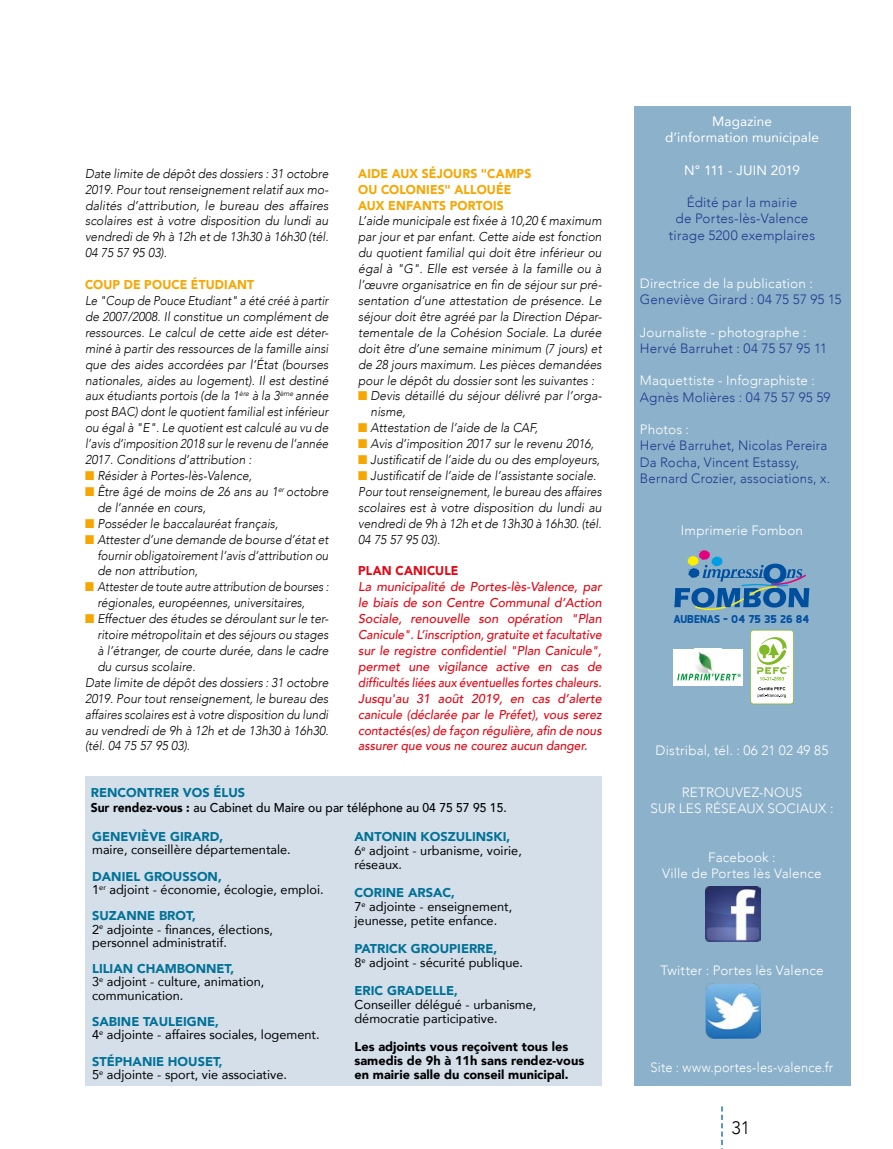
<style>
.page{position:relative;width:893px;height:1149px;background:#fff}
.page>*{position:absolute;margin:0;border:0;box-sizing:border-box;transform-origin:0 0}
.t1{font:300 18px "Avenir";color:#000}
.t2{font:300 13.5px/16.2px "Avenir";letter-spacing:.015em;color:#fff;text-align:center}
.t3{font:300 13.5px/16.2px "Avenir";letter-spacing:.015em;color:#213a8f;text-align:center}
.t4{font:13.5px/16.2px "Avenir";letter-spacing:.01em;color:#fff;text-align:center}
.t5{font:300 13.5px "Avenir";letter-spacing:.015em;color:#fff;scale:.95 1}
.t6{font:italic 300 12.75px/15.9px "Avenir";color:#000;scale:.95 1}
.t7{font:12.75px/13.2px "Avenir";color:#000}
.t8{font:italic 300 12.75px/15.9px "Avenir";color:#000;text-align:justify;scale:.92 1}
.t9{font:italic 500 12.75px/15.9px "Avenir";color:#e30613;text-align:justify}
.t10{font:italic 300 12.75px/15.9px "Avenir";color:#000;text-align:justify;scale:.94 1}
.t11{font:900 12.75px/14px "Avenir";color:#000}
.t12{font:italic 300 12.75px/15.9px "Avenir";color:#000;scale:.89 1}
.t13{font:500 12.75px/15px "Avenir";color:#000;scale:.95 1}
.t14{font:900 12.75px/15.9px "Avenir";letter-spacing:.01em;color:#f7a600;scale:.95 1}
.t15{font:italic 300 12.75px "Avenir";color:#000;scale:.93 1}
.t16{font:900 12.75px "Avenir";color:#007197}
.t17{font:900 12.75px "Avenir";letter-spacing:.015em;color:#e30613;scale:.95 1}
.t18{font:700 11.55px "Dyno";color:#004f9f}
.s1{color:#f7a600}
.s2{font-weight:900;color:#007197}
.s3{font-weight:900}
</style>
<div class="page">
<div style="left:634px;top:106px;width:216px;height:978px;background:#8cb1ca"></div>
<img style="left:706px;top:886px;width:55px;height:54px">
<img style="left:706px;top:983px;width:55px;height:55px">
<div style="left:85px;top:775px;width:517px;height:309px;background:#d4dfea"></div>
<svg style="left:674px;top:550px;width:135px;height:59px"></svg>
<div style="left:673px;top:648px;width:69px;height:37px;background:#fff"></div>
<img style="left:694px;top:648px;width:24px;height:25px">
<svg style="left:677px;top:673px;width:64px;height:7px"></svg>
<svg style="left:750px;top:629px;width:44px;height:75px"></svg>
<div style="left:751px;top:630px;width:42px;height:73px;background:#fff;border-radius:3px"></div>
<svg style="left:757px;top:637px;width:32px;height:43px"></svg>
<svg style="left:758px;top:687px;width:28px;height:10px"></svg>
<svg style="left:721px;top:1106px;width:2px;height:39px"></svg>
<p class="t6" style="left:85px;top:165px;width:258px;text-align:justify">Date limite de dépôt des dossiers : 31 octobre 2019. Pour tout renseignement relatif aux mo&shy;dalités d’attribution, le bureau des affaires scolaires est à votre disposition du lundi au vendredi de 9h à 12h et de 13h30 à 16h30 (tél.<br>04 75 57 95 03).</p>
<p class="t14" style="left:85px;top:276px;width:179px">COUP DE POUCE ÉTUDIANT</p>
<p class="t8" style="left:85px;top:292px;width:266px">Le "Coup de Pouce Etudiant" a été créé à partir de 2007/2008. Il constitue un complément de ressources. Le calcul de cette aide est déter&shy;miné à partir des ressources de la famille ainsi que des aides accordées par l’État (bourses nationales, aides au logement). Il est destiné aux étudiants portois (de la 1<sup>ère</sup> à la 3<sup>ème</sup> année post BAC) dont le quotient familial est inférieur ou égal à "E". Le quotient est calculé au vu de l’avis d’imposition 2018 sur le revenu de l’année 2017. Conditions d’attribution :</p>
<p class="t6" style="left:85px;top:467px;width:177px"><span class="s1">■</span> Résider à Portes-lès-Valence,</p>
<p class="t6" style="left:97px;top:483px;width:245px;text-indent:-12px"><span class="s1">■</span> Être âgé de moins de 26 ans au 1<sup>er</sup> octobre de l’année en cours,</p>
<p class="t6" style="left:85px;top:515px;width:205px"><span class="s1">■</span> Posséder le baccalauréat français,</p>
<p class="t10" style="left:97px;top:531px;width:247px;text-indent:-12px"><span class="s1">■</span> Attester d’une demande de bourse d’état et fournir obligatoirement l’avis d’attribution ou de non attribution,</p>
<p class="t12" style="left:97px;top:579px;width:261px;text-indent:-12px"><span class="s1">■</span> Attester de toute autre attribution de bourses : régionales, européennes, universitaires,</p>
<p class="t6" style="left:85px;top:610px;width:258px"><span class="s1">■</span> Effectuer des études se déroulant sur le ter-</p>
<p class="t15" style="left:97px;top:627px;width:250px">ritoire métropolitain et des séjours ou stages</p>
<p class="t6" style="left:97px;top:642px;width:245px">à l’étranger, de courte durée, dans le cadre</p>
<p class="t6" style="left:97px;top:658px;width:105px">du cursus scolaire.</p>
<p class="t6" style="left:85px;top:674px;width:258px">Date limite de dépôt des dossiers : 31 octobre</p>
<p class="t6" style="left:85px;top:690px;width:258px">2019. Pour tout renseignement, le bureau des</p>
<p class="t8" style="left:85px;top:706px;width:266px">affaires scolaires est à votre disposition du lundi</p>
<p class="t6" style="left:85px;top:722px;width:258px">au vendredi de 9h à 12h et de 13h30 à 16h30.</p>
<p class="t6" style="left:85px;top:737px;width:112px">(tél. 04 75 57 95 03).</p>
<p class="t14" style="left:358px;top:165px;width:184px">AIDE AUX SÉJOURS "CAMPS<br>OU COLONIES" ALLOUÉE<br>AUX ENFANTS PORTOIS</p>
<p class="t6" style="left:358px;top:213px;width:258px;text-align:justify">L’aide municipale est fixée à 10,20 € maximum par jour et par enfant. Cette aide est fonction du quotient familial qui doit être inférieur ou égal à "G". Elle est versée à la famille ou à l’œuvre organisatrice en fin de séjour sur pré&shy;sentation d’une attestation de présence. Le séjour doit être agréé par la Direction Dépar&shy;tementale de la Cohésion Sociale. La durée doit être d’une semaine minimum (7 jours) et de 28 jours maximum. Les pièces demandées pour le dépôt du dossier sont les suivantes :</p>
<p class="t6" style="left:371px;top:388px;width:245px;text-indent:-12px"><span class="s1">■</span> Devis détaillé du séjour délivré par l’orga&shy;nisme,</p>
<p class="t6" style="left:358px;top:420px;width:191px"><span class="s1">■</span> Attestation de l’aide de la CAF,</p>
<p class="t6" style="left:358px;top:435px;width:250px"><span class="s1">■</span> Avis d’imposition 2017 sur le revenu 2016,</p>
<p class="t6" style="left:358px;top:451px;width:256px"><span class="s1">■</span> Justificatif de l’aide du ou des employeurs,</p>
<p class="t6" style="left:358px;top:467px;width:258px"><span class="s1">■</span> Justificatif de l’aide de l’assistante sociale.<br>Pour tout renseignement, le bureau des affaires scolaires est à votre disposition du lundi au vendredi de 9h à 12h et de 13h30 à 16h30. (tél.<br>04 75 57 95 03).</p>
<p class="t17" style="left:358px;top:560px;width:107px">PLAN CANICULE</p>
<p class="t9" style="left:358px;top:579px;width:245px">La municipalité de Portes-lès-Valence, par le biais de son Centre Communal d’Action Sociale, renouvelle son opération "Plan Canicule". L’inscription, gratuite et facultative sur le registre confidentiel "Plan Canicule", permet une vigilance active en cas de difficultés liées aux éventuelles fortes chaleurs.<br>Jusqu'au 31 août 2019, en cas d’alerte canicule (déclarée par le Préfet), vous serez contactés(es) de façon régulière, afin de nous assurer que vous ne courez aucun danger.</p>
<p class="t13" style="left:91px;top:784px;width:439px"><span class="s2">RENCONTRER VOS ÉLUS<br></span><span class="s3">Sur rendez-vous :</span> au Cabinet du Maire ou par téléphone au 04 75 57 95 15.</p>
<p class="t16" style="left:92px;top:825px;width:133px">GENEVIÈVE GIRARD,</p>
<p class="t7" style="left:92px;top:842px;width:200px">maire, conseillère départementale.</p>
<p class="t7" style="left:92px;top:869px;width:233px"><span class="s2">DANIEL GROUSSON,<br></span>1<sup>er</sup> adjoint - économie, écologie, emploi.</p>
<p class="t7" style="left:92px;top:908px;width:182px"><span class="s2">SUZANNE BROT,<br></span>2<sup>e</sup> adjointe - finances, élections, personnel administratif.</p>
<p class="t7" style="left:92px;top:961px;width:174px"><span class="s2">LILIAN CHAMBONNET,<br></span>3<sup>e</sup> adjoint - culture, animation, communication.</p>
<p class="t7" style="left:92px;top:1014px;width:229px"><span class="s2">SABINE TAULEIGNE,<br></span>4<sup>e</sup> adjointe - affaires sociales, logement.</p>
<p class="t7" style="left:92px;top:1053px;width:196px"><span class="s2">STÉPHANIE HOUSET,<br></span>5<sup>e</sup> adjointe - sport, vie associative.</p>
<p class="t7" style="left:354px;top:829px;width:169px;line-height:14px"><span class="s2">ANTONIN KOSZULINSKI,<br></span>6<sup>e</sup> adjoint - urbanisme, voirie, réseaux.</p>
<p class="t7" style="left:354px;top:885px;width:159px;line-height:14px"><span class="s2">CORINE ARSAC,<br></span>7<sup>e</sup> adjointe - enseignement, jeunesse, petite enfance.</p>
<p class="t7" style="left:354px;top:940px;width:170px;line-height:14px"><span class="s2">PATRICK GROUPIERRE,<br></span>8<sup>e</sup> adjoint - sécurité publique.</p>
<p class="t16" style="left:354px;top:979px;width:105px">ERIC GRADELLE,</p>
<p class="t7" style="left:354px;top:996px;width:183px;line-height:14px">Conseiller délégué - urbanisme, démocratie participative.</p>
<p class="t11" style="left:354px;top:1038px;width:231px">Les adjoints vous reçoivent tous les samedis de 9h à 11h sans rendez-vous en mairie salle du conseil municipal.</p>
<p class="t4" style="left:665px;top:113px;width:155px">Magazine<br>d’information municipale</p>
<p class="t4" style="left:684px;top:161px;width:117px">N° 111 - JUIN 2019</p>
<p class="t3" style="left:669px;top:194px;width:148px">Édité par la mairie<br>de Portes-lès-Valence tirage 5200 exemplaires</p>
<p class="t2" style="left:640px;top:275px;width:175px">Directrice de la publication :</p>
<p class="t3" style="left:640px;top:291px;width:203px">Geneviève Girard : 04 75 57 95 15</p>
<p class="t2" style="left:640px;top:324px;width:168px">Journaliste - photographe :</p>
<p class="t3" style="left:640px;top:340px;width:189px">Hervé Barruhet : 04 75 57 95 11</p>
<p class="t2" style="left:640px;top:372px;width:177px">Maquettiste - Infographiste :</p>
<p class="t3" style="left:640px;top:389px;width:192px">Agnès Molières : 04 75 57 95 59</p>
<p class="t2" style="left:640px;top:421px;width:51px">Photos :</p>
<p class="t3" style="left:640px;top:437px;width:192px;text-align:left">Hervé Barruhet, Nicolas Pereira<br>Da Rocha, Vincent Estassy,<br>Bernard Crozier, associations, x.</p>
<p class="t2" style="left:681px;top:522px;width:124px">Imprimerie Fombon</p>
<p class="t18" style="left:674px;top:611px;width:137px">AUBENAS - 04 75 35 26 84</p>
<p class="t2" style="left:656px;top:742px;width:174px">Distribal, tél. : 06 21 02 49 85</p>
<p class="t2" style="left:650px;top:783px;width:185px">RETROUVEZ-NOUS<br>SUR LES RÉSEAUX SOCIAUX :</p>
<p class="t2" style="left:662px;top:848px;width:161px">Facebook :<br>Ville de Portes lès Valence</p>
<p class="t2" style="left:660px;top:962px;width:165px">Twitter : Portes lès Valence</p>
<p class="t5" style="left:651px;top:1059px;width:194px">Site : www.portes-les-valence.fr</p>
<h1 class="t1" style="left:731px;top:1116px;width:20px">31</h1>
</div>
